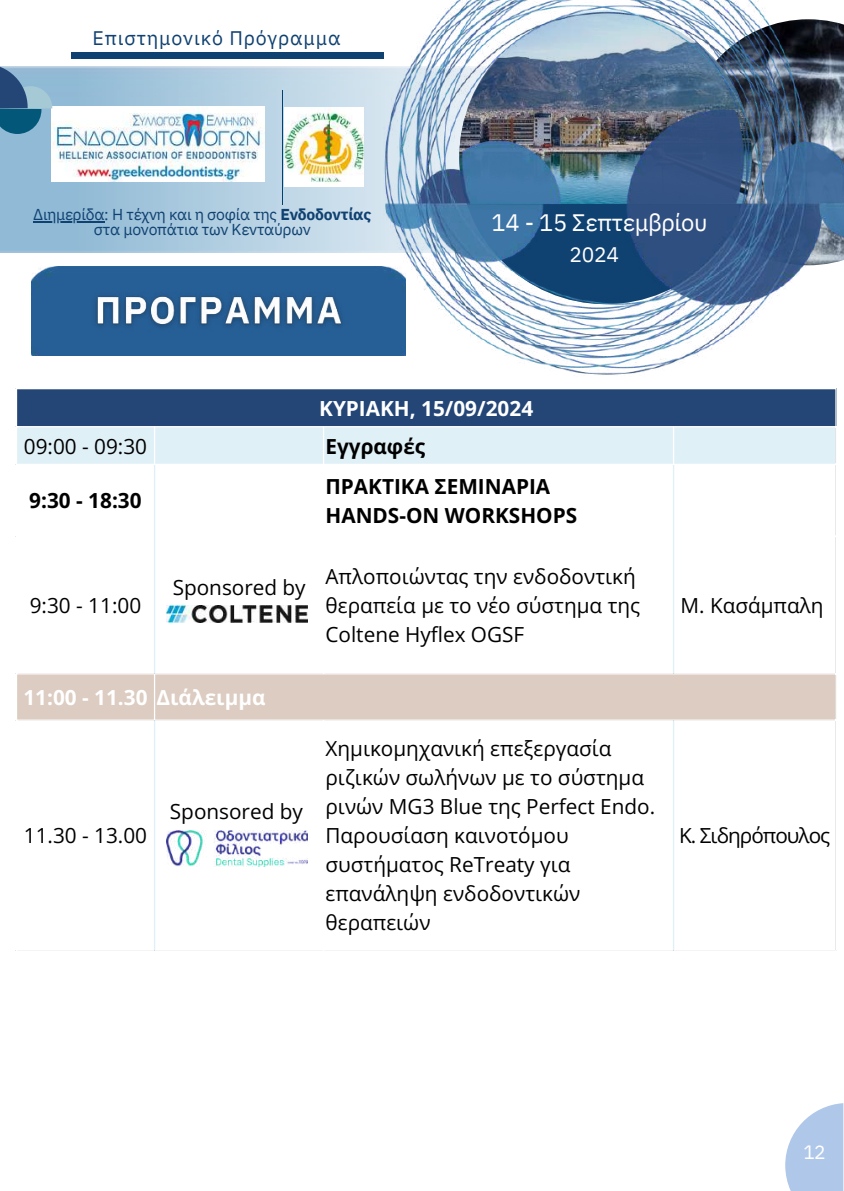
<style>
.page{position:relative;width:844px;height:1191px;background:#fff}
.page>*{position:absolute;margin:0;border:0;box-sizing:border-box;transform-origin:0 0}
.t1{font:23.8px "IBM Plex Sans";letter-spacing:-.015em;color:#fff}
.t2{font:21px "IBM Plex Sans";color:#fff}
.t3{font:20.82px/28.9px "Open Sans";color:#000}
.t4{font:700 20.82px/28.9px "Open Sans";color:#000}
.t5{font:700 20.82px "Open Sans";color:#fff}
.t6{font:20.82px "Open Sans";letter-spacing:-.045em;color:#000}
.t7{font:19.6px "IBM Plex Sans";letter-spacing:.045em;color:#0f4171}
.t8{font:19.25px "IBM Plex Sans";color:#fff}
.t9{font:15.75px/15.8px "IBM Plex Sans";letter-spacing:-.015em;color:#0f4171;text-align:center}
.s1{font-weight:700}
</style>
<div class="page">
<div style="left:16px;top:388px;width:820px;height:39px;background:#234677"></div>
<div style="left:17px;top:427px;width:818px;height:37px;background:#e0f0f7"></div>
<div style="left:17px;top:674px;width:818px;height:45px;background:#dcccc1"></div>
<hr style="left:16px;top:389px;width:1px;height:561px;background:#fff">
<hr style="left:154px;top:427px;width:1px;height:37px;background:#fff">
<hr style="left:154px;top:674px;width:1px;height:45px;background:#fff">
<hr style="left:323px;top:427px;width:1px;height:246px;background:#fff">
<hr style="left:673px;top:427px;width:1px;height:37px;background:#fff">
<hr style="left:835px;top:389px;width:2px;height:561px;background:#fff">
<hr style="left:16px;top:388px;width:821px;height:1px;background:#fff">
<hr style="left:16px;top:426px;width:821px;height:1px;background:#fff">
<hr style="left:154px;top:465px;width:1px;height:208px;background:#e0f0f7">
<hr style="left:154px;top:721px;width:1px;height:229px;background:#e0f0f7">
<hr style="left:673px;top:465px;width:1px;height:208px;background:#e0f0f7">
<hr style="left:673px;top:721px;width:1px;height:229px;background:#e0f0f7">
<img style="left:0;top:66px;width:376px;height:187px">
<div style="left:71px;top:52px;width:312px;height:6px;background:#0f4171"></div>
<hr style="left:282px;top:90px;width:1px;height:115px;background:#00426e">
<hr style="left:33px;top:221px;width:71px;height:1px;background:#0f4171">
<img style="left:376px;top:0;width:468px;height:375px">
<img style="left:52px;top:107px;width:212px;height:75px">
<img style="left:285px;top:108px;width:79px;height:78px">
<svg style="left:0;top:66px;width:28px;height:20px"></svg>
<svg style="left:0;top:86px;width:52px;height:48px;background:#4a809f"></svg>
<div style="left:32px;top:266px;width:374px;height:89px;background:#265f96"></div>
<img style="left:87px;top:286px;width:266px;height:51px">
<img style="left:167px;top:606px;width:140px;height:16px">
<img style="left:167px;top:830px;width:140px;height:36px">
<svg style="left:785px;top:1103px;width:58px;height:87px"></svg>
<p class="t7" style="left:92px;top:25px;width:250px">Eπιστημονικό Πρόγραμμα</p>
<p class="t9" style="left:33px;top:206px;width:340px">Διημερίδα: Η τέχνη και η σοφία της <span class="s1">Ενδοδοντίας </span>στα μονοπάτια των Κενταύρων</p>
<p class="t1" style="left:492px;top:206px;width:217px">14 - 15 Σεπτεμβρίου</p>
<p class="t2" style="left:570px;top:241px;width:51px">2024</p>
<p class="t5" style="left:319px;top:393px;width:215px">ΚΥΡΙΑΚΗ, 15/09/2024</p>
<p class="t3" style="left:24px;top:431px;width:125px">09:00 - 09:30</p>
<p class="t4" style="left:325px;top:431px;width:101px">Εγγραφές</p>
<p class="t4" style="left:29px;top:486px;width:114px">9:30 - 18:30</p>
<p class="t4" style="left:325px;top:471px;width:253px">ΠΡΑΚΤΙΚΑ ΣΕΜΙΝΑΡΙΑ<br>HANDS-ON WORKSHOPS</p>
<p class="t3" style="left:30px;top:590px;width:113px">9:30 - 11:00</p>
<p class="t3" style="left:173px;top:573px;width:134px">Sponsored by</p>
<p class="t5" style="left:23px;top:682px;width:244px">11:00 - 11.30 Διάλειμμα</p>
<p class="t3" style="left:24px;top:820px;width:125px">11.30 - 13.00</p>
<p class="t3" style="left:170px;top:796px;width:134px">Sponsored by</p>
<p class="t3" style="left:325px;top:562px;width:316px">Απλοποιώντας την ενδοδοντική θεραπεία με το νέο σύστημα της<br>Coltene Hyflex OGSF</p>
<p class="t3" style="left:325px;top:733px;width:331px">Χημικομηχανική επεξεργασία ριζικών σωλήνων με το σύστημα ρινών MG3 Blue της Perfect Endo.<br>Παρουσίαση καινοτόμου συστήματος ReTreaty για επανάληψη ενδοδοντικών θεραπειών</p>
<p class="t3" style="left:680px;top:590px;width:145px">Μ. Κασάμπαλη</p>
<p class="t6" style="left:679px;top:820px;width:153px">K. Σιδηρόπουλος</p>
<p class="t8" style="left:803px;top:1139px;width:24px">12</p>
</div>
